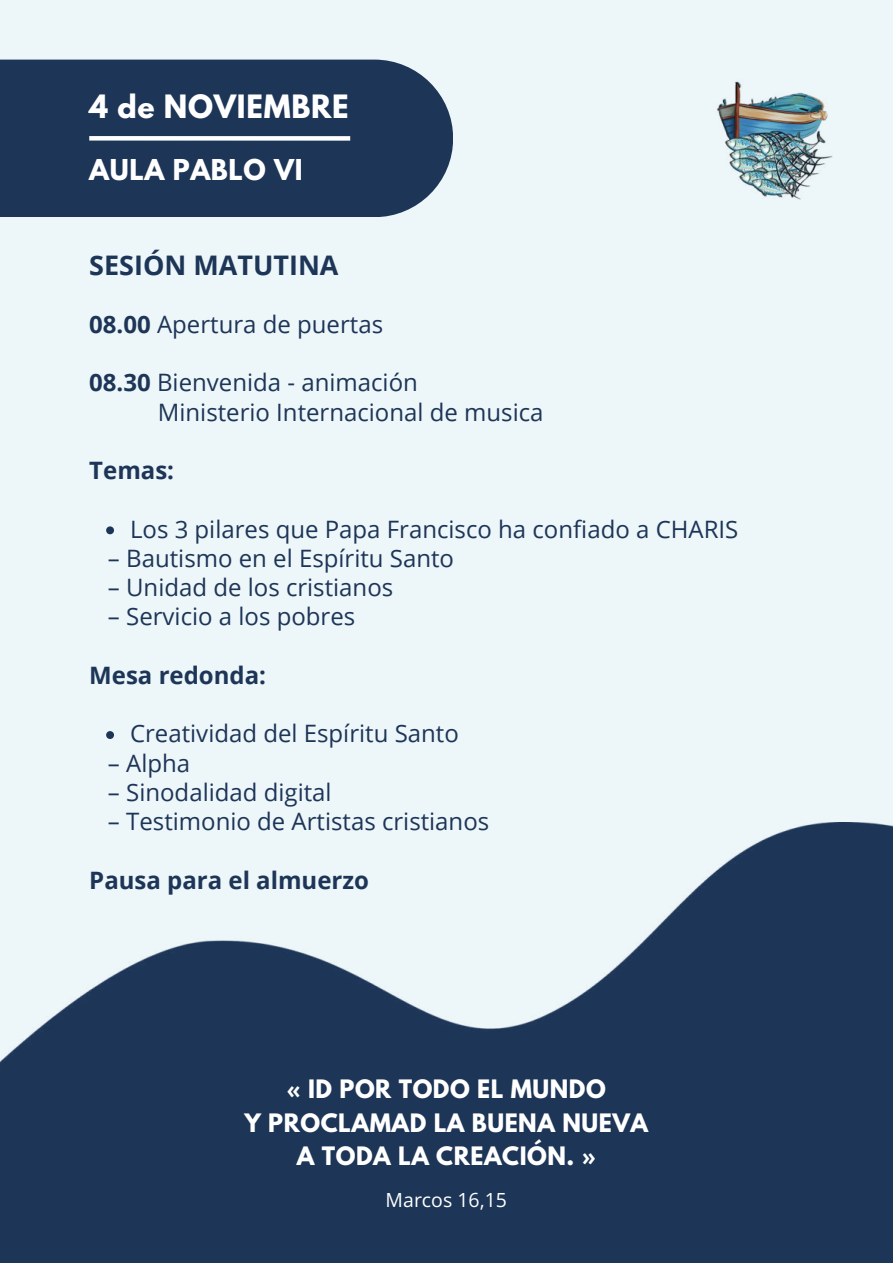
<style>
.page{position:relative;width:893px;height:1264px;background:#fff}
.page>*{position:absolute;margin:0;border:0;box-sizing:border-box;transform-origin:0 0}
.t1{font:700 28.5px "League Spartan";letter-spacing:.025em;color:#fff}
.t2{font:700 27px "Open Sans";color:#1d3557}
.t3{font:700 25.5px "League Spartan";letter-spacing:.025em;color:#fff}
.t4{font:24px/29.2px "Open Sans";color:#1d3557}
.t5{font:700 24px "Open Sans";color:#1d3557}
.t6{font:700 22.5px/33.8px "League Spartan";letter-spacing:.025em;color:#fff;text-align:center}
.t7{font:19.5px "Open Sans";color:#fff}
.s1{font-weight:700}
</style>
<div class="page">
<div style="left:0;top:0;width:892px;height:1262px;background:#edf6f9"></div>
<svg style="left:106px;top:526px;width:8px;height:8px"></svg>
<svg style="left:106px;top:731px;width:8px;height:8px"></svg>
<img style="left:717px;top:81px;width:116px;height:119px">
<img style="left:0;top:823px;width:892px;height:439px">
<div style="left:0;top:60px;width:453px;height:157px;background:#1d3557"></div>
<div style="left:89px;top:136px;width:261px;height:5px;background:#fff"></div>
<p class="t1" style="left:89px;top:84px;width:261px">4 de NOVIEMBRE</p>
<p class="t3" style="left:89px;top:149px;width:215px">AULA PABLO VI</p>
<p class="t2" style="left:89px;top:246px;width:251px">SESIÓN MATUTINA</p>
<p class="t4" style="left:89px;top:309px;width:295px"><span class="s1">08.00</span> Apertura de puertas</p>
<p class="t4" style="left:158px;top:367px;width:387px;text-indent:-69px"><span class="s1">08.30</span> Bienvenida - animación<br>Ministerio Internacional de musica</p>
<p class="t5" style="left:89px;top:453px;width:86px">Temas:</p>
<p class="t4" style="left:130px;top:513px;width:609px">Los 3 pilares que Papa Francisco ha confiado a CHARIS</p>
<p class="t4" style="left:108px;top:543px;width:347px">– Bautismo en el Espíritu Santo</p>
<p class="t4" style="left:108px;top:572px;width:287px">– Unidad de los cristianos</p>
<p class="t4" style="left:108px;top:601px;width:249px">– Servicio a los pobres</p>
<p class="t5" style="left:89px;top:658px;width:178px">Mesa redonda:</p>
<p class="t4" style="left:130px;top:718px;width:330px">Creatividad del Espíritu Santo</p>
<p class="t4" style="left:108px;top:747px;width:84px">– Alpha</p>
<p class="t4" style="left:108px;top:776px;width:225px">– Sinodalidad digital</p>
<p class="t4" style="left:108px;top:806px;width:383px">– Testimonio de Artistas cristianos</p>
<p class="t5" style="left:89px;top:862px;width:281px">Pausa para el almuerzo</p>
<p class="t6" style="left:244px;top:1071px;width:405px">« ID POR TODO EL MUNDO<br>Y PROCLAMAD LA BUENA NUEVA<br>A TODA LA CREACIÓN. »</p>
<p class="t7" style="left:385px;top:1185px;width:123px">Marcos 16,15</p>
</div>
